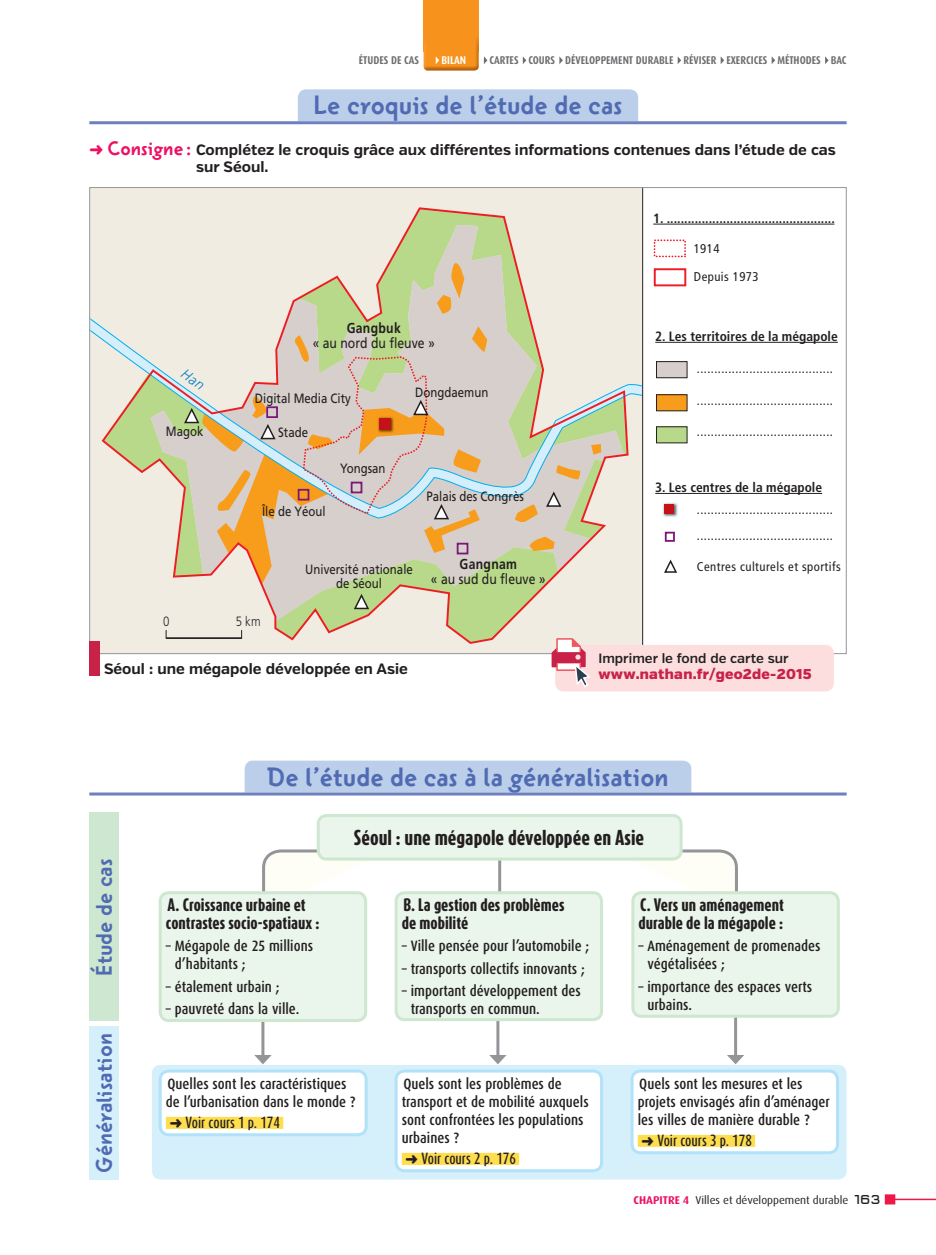
<style>
.page{position:relative;width:936px;height:1255px;background:#fff}
.page>*{position:absolute;margin:0;border:0;box-sizing:border-box;transform-origin:0 0}
.t1{font:700 27.75px "Instanter";color:#516bb3}
.t2{font:700 23.55px "Instanter";color:#516bb3}
.t3{font:800 18px "Dax Compact";color:#231f20}
.t4{font:500 15px/18px "Dax Condensed";color:#231f20}
.t5{font:700 15px/17.2px "Verb";color:#231f20}
.t6{font:800 15px/18px "Dax Compact";color:#231f20}
.t7{font:14.4px "Frutiger";color:#231f20;scale:.85 1}
.t8{font:700 14.4px "Frutiger";letter-spacing:.025em;color:#231f20;scale:.85 1}
.t9{font:900 14.25px "Verb";letter-spacing:.02em;color:#c82249}
.t10{font:700 condensed 13.5px "Frutiger";color:#231f20}
.t11{font:13.5px/13.5px "Frutiger";color:#231f20;text-align:center;scale:.85 1}
.t12{font:500 13.5px "Dax Compact";color:#231f20}
.t13{font:600 13.5px "Verb";color:#231f20}
.t14{font:300 13.5px "Frutiger";color:#231f20;scale:.85 1}
.t15{font:condensed 12.75px/26px "Frutiger";letter-spacing:.035em;color:#231f20}
.t16{font:700 11.25px "Dax Condensed";color:#6d6e71}
.t17{font:11.25px "Dax";color:#231f20}
.t18{font:700 11.25px "Dax Condensed";color:#fff}
.s1{color:#ec1163}
.s2{font-family:"Instanter";font-size:20.4px;color:#ec1163}
.s3{font-weight:700;color:#ec1163}
.s4{font-family:"Q Type Square";font-size:13.5px}
</style>
<div class="page">
<hr style="left:890px;top:1198px;width:45px;height:2px;background:#ed1845">
<div style="left:884px;top:1194px;width:11px;height:10px;background:#ed1845"></div>
<div style="left:423px;top:0;width:55px;height:51px;background:#f7931d"></div>
<img style="left:423px;top:39px;width:55px;height:32px">
<svg style="left:435px;top:56px;width:4px;height:8px"></svg>
<svg style="left:484px;top:56px;width:3px;height:8px"></svg>
<svg style="left:523px;top:56px;width:3px;height:8px"></svg>
<svg style="left:559px;top:56px;width:4px;height:8px"></svg>
<svg style="left:677px;top:56px;width:4px;height:8px"></svg>
<svg style="left:720px;top:56px;width:4px;height:8px"></svg>
<svg style="left:771px;top:56px;width:4px;height:8px"></svg>
<svg style="left:825px;top:56px;width:3px;height:8px"></svg>
<hr style="left:734px;top:983px;width:3px;height:74px;background:#939598">
<svg style="left:727px;top:1054px;width:17px;height:10px"></svg>
<svg style="left:91px;top:189px;width:747px;height:463px"></svg>
<div style="left:89px;top:641px;width:11px;height:34px;background:#c82249"></div>
<svg style="left:608px;top:848px;width:130px;height:43px"></svg>
<hr style="left:498px;top:849px;width:3px;height:60px;background:#939598">
<svg style="left:262px;top:848px;width:129px;height:43px"></svg>
<div style="left:318px;top:815px;width:363px;height:44px;background:#eaf5eb;border-radius:9px"></div>
<div style="left:317px;top:814px;width:365px;height:46px;border:3px solid #cee7d0;border-radius:9px"></div>
<hr style="left:496px;top:983px;width:3px;height:74px;background:#939598">
<svg style="left:489px;top:1054px;width:17px;height:10px"></svg>
<hr style="left:261px;top:983px;width:3px;height:74px;background:#939598">
<svg style="left:254px;top:1054px;width:18px;height:10px"></svg>
<div style="left:160px;top:892px;width:205px;height:128px;background:#eaf5eb;border-radius:9px"></div>
<div style="left:159px;top:891px;width:208px;height:130px;border:3px solid #cee7d0;border-radius:9px"></div>
<div style="left:555px;top:645px;width:278px;height:46px;background:#fcdedf;border-radius:9px"></div>
<div style="left:152px;top:1064px;width:694px;height:115px;background:#d6f0fb;border-radius:9px"></div>
<div style="left:396px;top:1071px;width:205px;height:99px;background:#fff;border-radius:9px"></div>
<div style="left:402px;top:1152px;width:117px;height:12px;background:#ffde4e"></div>
<div style="left:394px;top:1069px;width:209px;height:103px;border:3px solid #b1e2f9;border-radius:9px"></div>
<div style="left:160px;top:1071px;width:206px;height:63px;background:#fff;border-radius:9px"></div>
<div style="left:166px;top:1116px;width:117px;height:12px;background:#ffde4e"></div>
<div style="left:159px;top:1069px;width:208px;height:67px;border:3px solid #b1e2f9;border-radius:9px"></div>
<div style="left:632px;top:1071px;width:205px;height:81px;background:#fff;border-radius:9px"></div>
<div style="left:637px;top:1134px;width:118px;height:12px;background:#ffde4e"></div>
<div style="left:630px;top:1069px;width:208px;height:85px;border:3px solid #b1e2f9;border-radius:9px"></div>
<div style="left:89px;top:812px;width:29px;height:209px;background:#cee7d0"></div>
<div style="left:89px;top:1026px;width:29px;height:153px;background:#d6f0fb"></div>
<div style="left:298px;top:89px;width:340px;height:32px;background:#bccfea"></div>
<div style="left:244px;top:760px;width:447px;height:32px;background:#bccfea"></div>
<hr style="left:89px;top:121px;width:757px;height:3px;background:#6f80bf">
<hr style="left:89px;top:792px;width:757px;height:3px;background:#6f80bf">
<div style="left:396px;top:892px;width:205px;height:127px;background:#eaf5eb;border-radius:9px"></div>
<div style="left:394px;top:891px;width:209px;height:130px;border:3px solid #cee7d0;border-radius:9px"></div>
<div style="left:632px;top:892px;width:206px;height:124px;background:#eaf5eb;border-radius:9px"></div>
<div style="left:631px;top:891px;width:208px;height:126px;border:3px solid #cee7d0;border-radius:9px"></div>
<svg style="left:103px;top:326px;width:501px;height:362px;background:#ddd6c2"></svg>
<p class="t16" style="left:359px;top:55px;width:62px">ÉTUDES DE CAS</p>
<p class="t18" style="left:441px;top:55px;width:26px">BILAN</p>
<p class="t16" style="left:489px;top:55px;width:358px">CARTES COURS DÉVELOPPEMENT DURABLE RÉVISER EXERCICES MÉTHODES BAC</p>
<h1 class="t1" style="left:313px;top:94px;width:310px">Le croquis de l’étude de cas</h1>
<p class="t5" style="left:196px;top:142px;width:641px;text-indent:-107px"><span class="s1">➜</span> <span class="s2">Consigne :</span> Complétez le croquis grâce aux différentes informations contenues dans l’étude de cas sur Séoul.</p>
<p class="t10" style="left:653px;top:213px;width:183px">1. ................................................</p>
<p class="t8" style="left:347px;top:322px;width:65px">Gangbuk</p>
<p class="t7" style="left:312px;top:337px;width:145px">« au nord du fleuve »</p>
<p class="t11" style="left:255px;top:392px;width:114px">Digital Media City</p>
<p class="t11" style="left:166px;top:426px;width:46px">Magok</p>
<p class="t11" style="left:278px;top:427px;width:37px">Stade</p>
<p class="t11" style="left:262px;top:505px;width:76px">Île de Yéoul</p>
<p class="t11" style="left:340px;top:463px;width:55px">Yongsan</p>
<p class="t11" style="left:415px;top:387px;width:88px">Dongdaemun</p>
<p class="t11" style="left:426px;top:490px;width:116px">Palais des Congrès</p>
<p class="t14" style="left:163px;top:616px;width:9px">0</p>
<p class="t14" style="left:236px;top:616px;width:31px">5 km</p>
<p class="t11" style="left:305px;top:564px;width:128px">Université nationale de Séoul</p>
<p class="t5" style="left:104px;top:661px;width:305px">Séoul : une mégapole développée en Asie</p>
<p class="t8" style="left:459px;top:558px;width:69px">Gangnam</p>
<p class="t7" style="left:431px;top:573px;width:136px">« au sud du fleuve »</p>
<p class="t15" style="left:693px;top:236px;width:27px">1914</p>
<p class="t15" style="left:694px;top:265px;width:66px">Depuis 1973</p>
<p class="t10" style="left:655px;top:331px;width:184px">2. Les territoires de la mégapole</p>
<p class="t15" style="left:697px;top:356px;width:137px">.......................................</p>
<p class="t15" style="left:697px;top:388px;width:137px">.......................................</p>
<p class="t15" style="left:697px;top:419px;width:137px">.......................................</p>
<p class="t10" style="left:655px;top:482px;width:168px">3. Les centres de la mégapole</p>
<p class="t15" style="left:697px;top:497px;width:137px">....................................... .......................................</p>
<p class="t15" style="left:697px;top:555px;width:145px">Centres culturels et sportifs</p>
<p class="t13" style="left:598px;top:653px;width:192px">Imprimer le fond de carte sur</p>
<p class="t9" style="left:598px;top:669px;width:215px">www.nathan.fr/geo2de-2015</p>
<h1 class="t1" style="left:267px;top:765px;width:403px">De l’étude de cas à la généralisation</h1>
<h2 class="t2" style="left:95px;top:975px;width:119px;rotate:-90deg">Étude de cas</h2>
<h2 class="t2" style="left:95px;top:1172px;width:141px;rotate:-90deg">Généralisation</h2>
<p class="t6" style="left:166px;top:897px;width:155px">A. Croissance urbaine et contrastes socio-spatiaux :</p>
<p class="t4" style="left:175px;top:938px;width:140px;text-indent:-9px">– Mégapole de 25 millions d’habitants ;</p>
<p class="t4" style="left:166px;top:978px;width:115px">– étalement urbain ;</p>
<p class="t4" style="left:166px;top:1000px;width:135px">– pauvreté dans la ville.</p>
<p class="t3" style="left:354px;top:829px;width:292px">Séoul : une mégapole développée en Asie</p>
<p class="t6" style="left:402px;top:897px;width:164px">B. La gestion des problèmes de mobilité</p>
<p class="t4" style="left:402px;top:938px;width:189px">– Ville pensée pour l’automobile ;</p>
<p class="t4" style="left:402px;top:960px;width:184px">– transports collectifs innovants ;</p>
<p class="t4" style="left:411px;top:982px;width:171px;text-indent:-9px">– important développement des transports en commun.</p>
<p class="t6" style="left:638px;top:897px;width:147px">C. Vers un aménagement durable de la mégapole :</p>
<p class="t4" style="left:647px;top:938px;width:174px;text-indent:-9px">– Aménagement de promenades végétalisées ;</p>
<p class="t4" style="left:647px;top:978px;width:166px;text-indent:-9px">– importance des espaces verts urbains.</p>
<p class="t4" style="left:166px;top:1075px;width:191px">Quelles sont les caractéristiques de l’urbanisation dans le monde ?</p>
<p class="t12" style="left:170px;top:1116px;width:112px">➜ Voir cours 1 p. 174</p>
<p class="t4" style="left:402px;top:1075px;width:188px">Quels sont les problèmes de transport et de mobilité auxquels sont confrontées les populations urbaines ?</p>
<p class="t12" style="left:405px;top:1152px;width:112px">➜ Voir cours 2 p. 176</p>
<p class="t4" style="left:637px;top:1075px;width:194px">Quels sont les mesures et les projets envisagés afin d’aménager les villes de manière durable ?</p>
<p class="t12" style="left:641px;top:1134px;width:112px">➜ Voir cours 3 p. 178</p>
<p class="t17" style="left:633px;top:1194px;width:249px"><span class="s3">CHAPITRE 4</span> Villes et développement durable <span class="s4">163</span></p>
</div>
